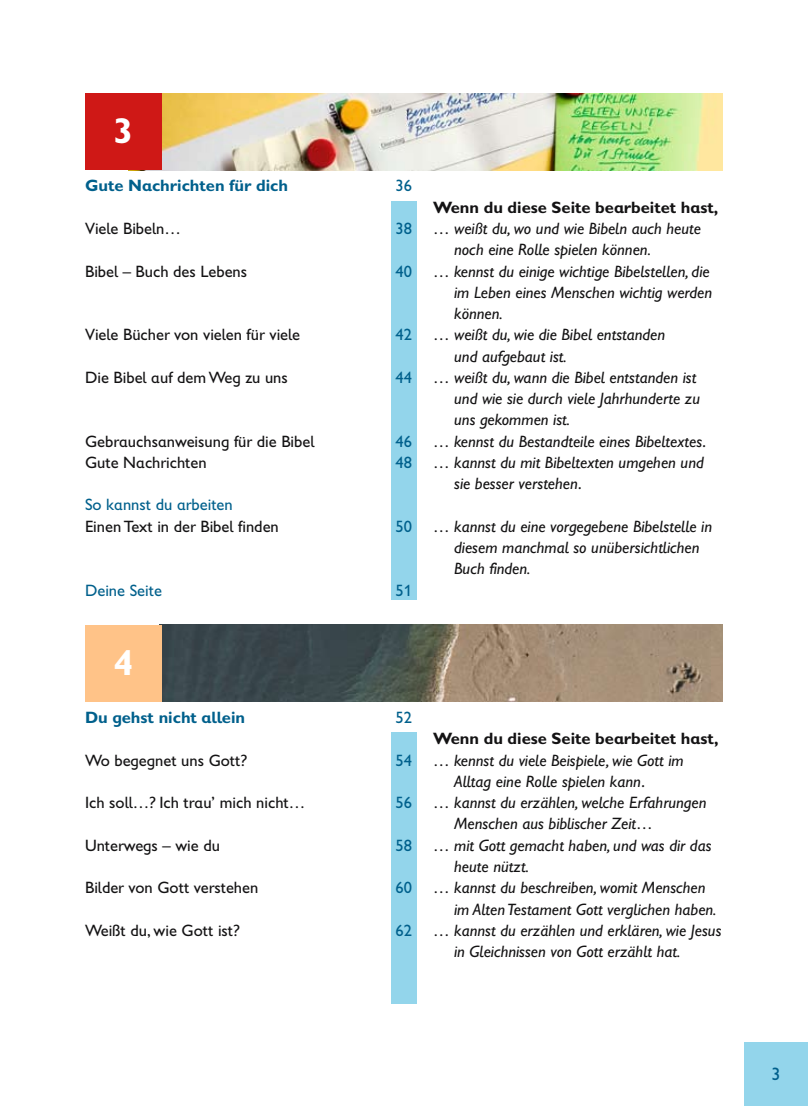
<style>
.page{position:relative;width:808px;height:1106px;background:#fff}
.page>*{position:absolute;margin:0;border:0;box-sizing:border-box;transform-origin:0 0}
.t1{font:700 36px "Gill Sans VWVB";color:#fff}
._11a_Fließtext_Inhal{font:italic 16.5px/21.3px "Gill Sans VWVB";color:#141314}
._11a_Fließtext_Inhal-2{font:16.5px "Gill Sans VWVB";color:#141314}
._11a_Fließtext_Inhal-3{font:700 16.5px "Gill Sans VWVB";color:#141314}
._11a_Fließtext_Inhal-4{font:16.5px "Gill Sans VWVB";color:#00608c}
._11a_Fließtext_Inhal-5{font:700 16.5px "Gill Sans VWVB";color:#00608c}
.s1{font-style:normal}
.s2{font-family:"Stempel Garamond LT Std";font-style:normal}
</style>
<div class="page">
<div style="left:744px;top:1042px;width:64px;height:64px;background:#93d5eb"></div>
<div style="left:391px;top:201px;width:26px;height:399px;background:#93d5eb"></div>
<div style="left:391px;top:733px;width:26px;height:270px;background:#93d5eb"></div>
<img style="left:162px;top:93px;width:561px;height:77px">
<div style="left:85px;top:93px;width:77px;height:77px;background:#cf1816"></div>
<img style="left:162px;top:624px;width:561px;height:77px">
<div style="left:85px;top:624px;width:77px;height:77px;background:#ffc388"></div>
<p class="t1" style="left:114px;top:109px;width:21px">3</p>
<p class="_11a_Fließtext_Inhal-5" style="left:85px;top:176px;width:204px">Gute Nachrichten für dich</p>
<p class="_11a_Fließtext_Inhal-4" style="left:396px;top:177px;width:18px">36</p>
<p class="_11a_Fließtext_Inhal-3" style="left:433px;top:197px;width:287px">Wenn du diese Seite bearbeitet hast,</p>
<p class="_11a_Fließtext_Inhal-2" style="left:85px;top:219px;width:97px">Viele Bibeln…</p>
<p class="_11a_Fließtext_Inhal-4" style="left:396px;top:219px;width:18px">38</p>
<p class="_11a_Fließtext_Inhal" style="left:454px;top:218px;width:248px;text-indent:-21px"><span class="s1">…</span> weißt du, wo und wie Bibeln auch heute noch eine Rolle spielen können.</p>
<p class="_11a_Fließtext_Inhal-2" style="left:85px;top:262px;width:164px">Bibel – Buch des Lebens</p>
<p class="_11a_Fließtext_Inhal-4" style="left:396px;top:262px;width:18px">40</p>
<p class="_11a_Fließtext_Inhal" style="left:454px;top:260px;width:259px;text-indent:-21px"><span class="s1">…</span> kennst du einige wichtige Bibelstellen, die im Leben eines Menschen wichtig werden können.</p>
<p class="_11a_Fließtext_Inhal-2" style="left:85px;top:326px;width:217px">Viele Bücher von vielen für viele</p>
<p class="_11a_Fließtext_Inhal-4" style="left:396px;top:326px;width:17px">42</p>
<p class="_11a_Fließtext_Inhal" style="left:454px;top:324px;width:213px;text-indent:-21px"><span class="s1">…</span> weißt du, wie die Bibel entstanden und auf-gebaut ist.</p>
<p class="_11a_Fließtext_Inhal-2" style="left:85px;top:368px;width:204px">Die Bibel auf demWeg zu uns</p>
<p class="_11a_Fließtext_Inhal-4" style="left:396px;top:368px;width:18px">44</p>
<p class="_11a_Fließtext_Inhal" style="left:454px;top:366px;width:248px;text-indent:-21px"><span class="s1">…</span> weißt du, wann die Bibel entstanden ist und wie sie durch viele Jahrhunderte zu uns gekommen ist.</p>
<p class="_11a_Fließtext_Inhal-2" style="left:85px;top:432px;width:231px">Gebrauchsanweisung für die Bibel</p>
<p class="_11a_Fließtext_Inhal-4" style="left:396px;top:432px;width:18px">46</p>
<p class="_11a_Fließtext_Inhal" style="left:433px;top:430px;width:275px"><span class="s1">…</span> kennst du Bestandteile eines Bibeltextes<span class="s2">.</span></p>
<p class="_11a_Fließtext_Inhal-2" style="left:85px;top:453px;width:123px">Gute Nachrichten</p>
<p class="_11a_Fließtext_Inhal-4" style="left:396px;top:453px;width:18px">48</p>
<p class="_11a_Fließtext_Inhal" style="left:454px;top:451px;width:251px;text-indent:-21px"><span class="s1">…</span> kannst du mit Bibeltexten umgehen und sie besser verstehen<span class="s2">.</span></p>
<p class="_11a_Fließtext_Inhal-4" style="left:85px;top:496px;width:149px">So kannst du arbeiten</p>
<p class="_11a_Fließtext_Inhal-2" style="left:85px;top:517px;width:195px">Einen Text in der Bibel finden</p>
<p class="_11a_Fließtext_Inhal-4" style="left:396px;top:517px;width:18px">50</p>
<p class="_11a_Fließtext_Inhal" style="left:454px;top:515px;width:259px;text-indent:-21px"><span class="s1">…</span> kannst du eine vorgegebene Bibelstelle in diesem manchmal so unübersichtlichen<br>Buch finden.</p>
<p class="_11a_Fließtext_Inhal-4" style="left:85px;top:581px;width:78px">Deine Seite</p>
<p class="_11a_Fließtext_Inhal-4" style="left:396px;top:581px;width:18px">51</p>
<p class="t1" style="left:114px;top:641px;width:21px">4</p>
<p class="_11a_Fließtext_Inhal-5" style="left:85px;top:708px;width:162px">Du gehst nicht allein</p>
<p class="_11a_Fließtext_Inhal-4" style="left:396px;top:708px;width:17px">52</p>
<p class="_11a_Fließtext_Inhal-3" style="left:433px;top:729px;width:287px">Wenn du diese Seite bearbeitet hast,</p>
<p class="_11a_Fließtext_Inhal-2" style="left:85px;top:751px;width:162px">Wo begegnet uns Gott?</p>
<p class="_11a_Fließtext_Inhal-4" style="left:396px;top:751px;width:18px">54</p>
<p class="_11a_Fließtext_Inhal" style="left:454px;top:749px;width:231px;text-indent:-21px"><span class="s1">…</span> kennst du viele Beispiele, wie Gott im<br>Alltag eine Rolle spielen kann<span class="s2">.</span></p>
<p class="_11a_Fließtext_Inhal-2" style="left:85px;top:793px;width:222px">Ich soll…? Ich trau’ mich nicht…</p>
<p class="_11a_Fließtext_Inhal-4" style="left:396px;top:793px;width:18px">56</p>
<p class="_11a_Fließtext_Inhal" style="left:454px;top:792px;width:254px;text-indent:-21px"><span class="s1">…</span> kannst du erzählen, welche Erfahrungen<br>Menschen aus biblischer Zeit<span class="s1">…</span></p>
<p class="_11a_Fließtext_Inhal-2" style="left:85px;top:836px;width:136px">Unterwegs – wie du</p>
<p class="_11a_Fließtext_Inhal-4" style="left:396px;top:836px;width:18px">58</p>
<p class="_11a_Fließtext_Inhal" style="left:454px;top:834px;width:259px;text-indent:-21px"><span class="s1">…</span> mit Gott gemacht haben, und was dir das heute nützt.</p>
<p class="_11a_Fließtext_Inhal-2" style="left:85px;top:878px;width:175px">Bilder von Gott verstehen</p>
<p class="_11a_Fließtext_Inhal-4" style="left:396px;top:878px;width:18px">60</p>
<p class="_11a_Fließtext_Inhal" style="left:454px;top:877px;width:264px;text-indent:-21px"><span class="s1">…</span> kannst du beschreiben, womit Menschen im Alten Testament Gott verglichen haben.</p>
<p class="_11a_Fließtext_Inhal-2" style="left:85px;top:921px;width:155px">Weißt du, wie Gott ist?</p>
<p class="_11a_Fließtext_Inhal-4" style="left:396px;top:921px;width:17px">62</p>
<p class="_11a_Fließtext_Inhal" style="left:454px;top:919px;width:269px;text-indent:-21px"><span class="s1">…</span> kannst du erzählen und erklären, wie Jesus in Gleichnissen von Gott erzählt hat.</p>
</div>
